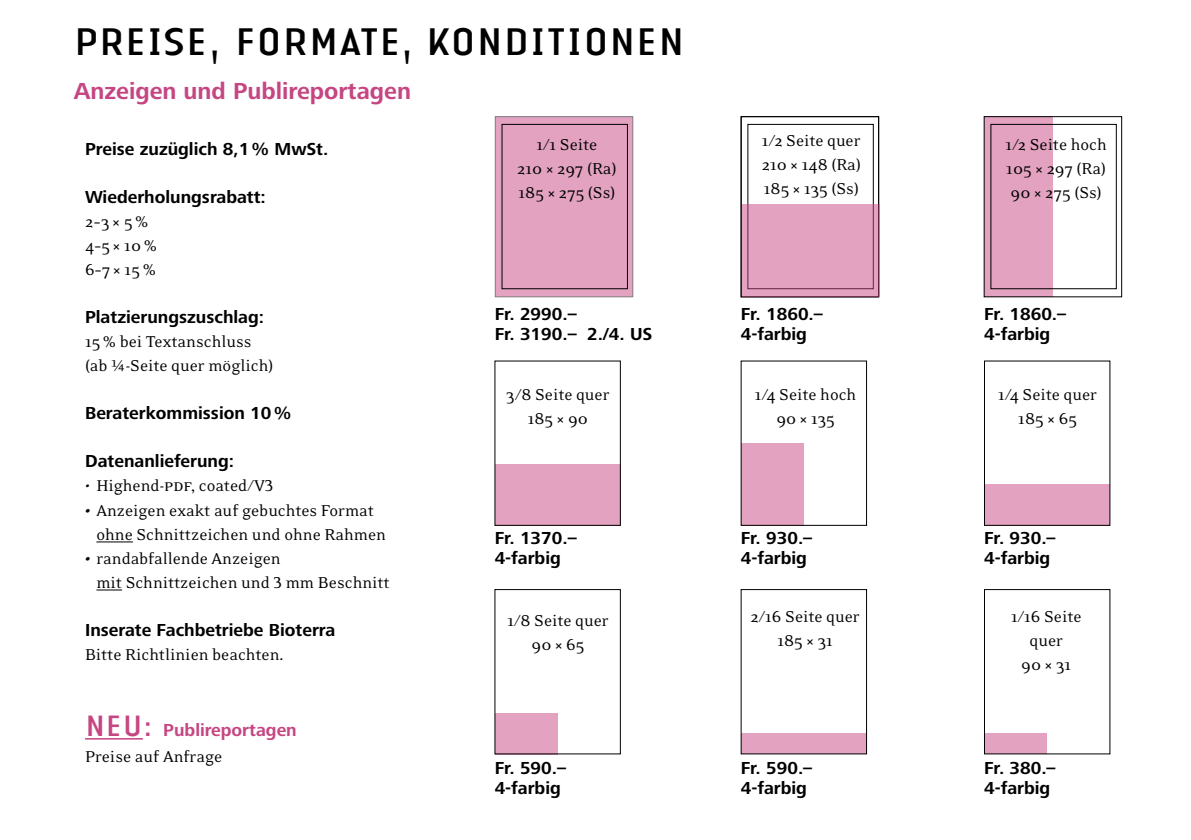
<style>
.page{position:relative;width:1191px;height:840px;background:#fff}
.page>*{position:absolute;margin:0;border:0;box-sizing:border-box;transform-origin:0 0}
.t1{font:40px "Authentic Sans Pro";color:#000}
.t2{font:700 24px "Frutiger Next Pro";color:#c54682}
.t3{font:18px/24px "Eidetic Neo OT";color:#000;text-align:center}
.t4{font:700 18px/20px "Frutiger Next Pro";color:#000}
.t5{font:700 18px "Frutiger Next Pro";color:#c54682}
.s1{font-weight:900}
.s2{font-family:"Authentic Sans Pro";font-weight:400;font-size:30.6px}
</style>
<div class="page">
<div style="left:495px;top:117px;width:138px;height:180px;background:#e2a2c0"></div>
<div style="left:502px;top:124px;width:126px;height:165px;border:1px solid #000"></div>
<div style="left:495px;top:463px;width:125px;height:62px;background:#e2a2c0"></div>
<div style="left:741px;top:443px;width:63px;height:82px;background:#e2a2c0"></div>
<div style="left:495px;top:712px;width:63px;height:41px;background:#e2a2c0"></div>
<div style="left:984px;top:484px;width:126px;height:41px;background:#e2a2c0"></div>
<div style="left:741px;top:733px;width:125px;height:20px;background:#e2a2c0"></div>
<div style="left:984px;top:733px;width:63px;height:20px;background:#e2a2c0"></div>
<div style="left:984px;top:116px;width:69px;height:181px;background:#e2a2c0"></div>
<div style="left:747px;top:124px;width:126px;height:165px;border:1px solid #000"></div>
<div style="left:741px;top:116px;width:138px;height:181px;border:1px solid #000"></div>
<div style="left:990px;top:124px;width:126px;height:165px;border:1px solid #000"></div>
<div style="left:983px;top:116px;width:139px;height:181px;border:1px solid #000"></div>
<div style="left:741px;top:589px;width:126px;height:164px;border:1px solid #000"></div>
<div style="left:984px;top:589px;width:126px;height:164px;border:1px solid #000"></div>
<hr style="left:96px;top:541px;width:37px;height:1px;background:#000">
<svg style="left:96px;top:589px;width:26px;height:1px"></svg>
<hr style="left:85px;top:737px;width:58px;height:2px;background:#c54682">
<div style="left:742px;top:205px;width:137px;height:92px;background:#e2a2c0"></div>
<h1 class="t1" style="left:74px;top:16px;width:612px">PREISE, FORMATE, KONDITIONEN</h1>
<h2 class="t2" style="left:74px;top:78px;width:339px">Anzeigen und Publireportagen</h2>
<p class="t4" style="left:85px;top:139px;width:245px">Preise zuzüglich 8,1% MwSt.</p>
<p class="t4" style="left:85px;top:187px;width:182px">Wiederholungsrabatt:</p>
<p class="t3" style="left:85px;top:210px;width:73px;text-align:left">2–3× 5%<br>4–5 × 10%<br>6–7 × 15%</p>
<p class="t4" style="left:85px;top:307px;width:181px">Platzierungszuschlag:</p>
<p class="t3" style="left:85px;top:330px;width:190px;text-align:left">15% bei Textanschluss (ab ¼-Seite quer möglich)</p>
<p class="t4" style="left:85px;top:403px;width:208px">Beraterkommission 10%</p>
<p class="t4" style="left:85px;top:451px;width:151px">Datenanlieferung:</p>
<p class="t3" style="left:85px;top:474px;width:190px">• Highend-PDF, coated/V3</p>
<p class="t3" style="left:96px;top:498px;width:291px;text-align:left;text-indent:-11px"><span class="s1">•</span> Anzeigen exakt auf gebuchtes Format ohne Schnittzeichen und ohne Rahmen</p>
<p class="t3" style="left:96px;top:546px;width:295px;text-align:left;text-indent:-11px"><span class="s1">•</span> randabfallende Anzeigen<br>mit Schnittzeichen und 3 mm Beschnitt</p>
<p class="t4" style="left:85px;top:619px;width:252px">Inserate Fachbetriebe Bioterra</p>
<p class="t3" style="left:85px;top:642px;width:200px">Bitte Richtlinien beachten.</p>
<p class="t3" style="left:517px;top:133px;width:101px">1/1 Seite<br>210 × 297 (Ra)<br>185 × 275 (Ss)</p>
<p class="t3" style="left:761px;top:129px;width:101px;text-align:justify">1/2 Seite quer 210 × 148 (Ra)<br>185 × 135 (Ss)</p>
<p class="t4" style="left:494px;top:303px;width:159px">Fr. 2990.–<br>Fr. 3190.– 2./4. US</p>
<p class="t4" style="left:741px;top:303px;width:83px">Fr. 1860.–<br>4-farbig</p>
<p class="t3" style="left:506px;top:382px;width:105px">3/8 Seite quer<br>185 × 90</p>
<p class="t3" style="left:755px;top:382px;width:103px">1/4 Seite hoch<br>90 × 135</p>
<p class="t4" style="left:494px;top:528px;width:83px">Fr. 1370.–<br>4-farbig</p>
<p class="t4" style="left:741px;top:528px;width:73px">Fr. 930.–<br>4-farbig</p>
<p class="t3" style="left:507px;top:608px;width:103px">1/8 Seite quer<br>90 × 65</p>
<p class="t3" style="left:750px;top:605px;width:111px">2/16 Seite quer<br>185 × 31</p>
<p class="t3" style="left:1005px;top:133px;width:103px;text-align:justify">1/2 Seite hoch 105 × 297 (Ra)<br>90 × 275 (Ss)</p>
<p class="t4" style="left:984px;top:303px;width:83px">Fr. 1860.–<br>4-farbig</p>
<p class="t3" style="left:998px;top:383px;width:100px">1/4 Seite quer<br>185 × 65</p>
<p class="t4" style="left:984px;top:528px;width:73px">Fr. 930.–<br>4-farbig</p>
<p class="t3" style="left:1011px;top:604px;width:72px">1/16 Seite quer<br>90 × 31</p>
<p class="t5" style="left:85px;top:719px;width:213px"><span class="s2">NEU:</span> Publireportagen</p>
<p class="t3" style="left:85px;top:744px;width:139px">Preise auf Anfrage</p>
<p class="t4" style="left:494px;top:757px;width:73px">Fr. 590.–<br>4-farbig</p>
<p class="t4" style="left:741px;top:757px;width:73px">Fr. 590.–<br>4-farbig</p>
<p class="t4" style="left:984px;top:758px;width:73px">Fr. 380.–<br>4-farbig</p>
</div>
